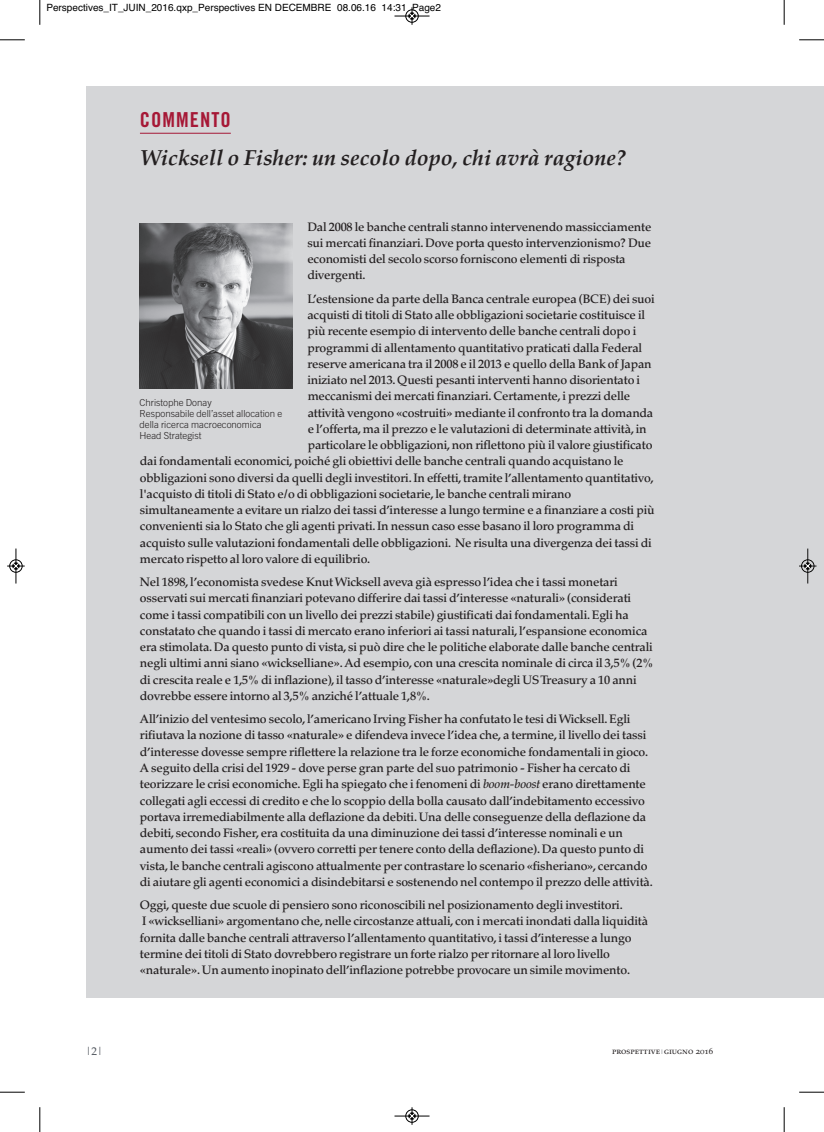
<style>
.page{position:relative;width:824px;height:1132px;background:#fff}
.page>*{position:absolute;margin:0;border:0;box-sizing:border-box;transform-origin:0 0}
.t1{font:italic 700 21.5px "Palatino Linotype";color:#231f20}
.t2{font:20.62px "Trade Gothic Bold Cond Twenty";letter-spacing:.05em;color:#a61836}
.t3{font:500 12.25px/16.2px "Palatino";letter-spacing:-.015em;color:#231f20}
.t4{font:11.25px "Palatino Linotype";color:#4c5159}
.t5{font:10px "Helvetica";color:#000}
.t6{font:300 9.75px/11.2px "Trade Gothic";color:#231f20}
.t7{font:8.75px "Palatino SC";color:#231f20}
.s1{font-style:italic}
.s2{font-family:"Palatino";font-size:6.25px;color:#4c5159}
</style>
<div class="page">
<div style="left:86px;top:86px;width:738px;height:912px;background:#d5d6d8"></div>
<hr style="left:140px;top:133px;width:91px;height:1px;background:#a61836">
<img style="left:139px;top:223px;width:153px;height:165px">
<svg style="left:39px;top:0;width:2px;height:25px"></svg>
<svg style="left:0;top:39px;width:25px;height:2px"></svg>
<svg style="left:783px;top:0;width:2px;height:25px"></svg>
<svg style="left:799px;top:39px;width:25px;height:2px"></svg>
<svg style="left:39px;top:1107px;width:2px;height:25px"></svg>
<svg style="left:0;top:1092px;width:25px;height:1px"></svg>
<svg style="left:783px;top:1107px;width:2px;height:25px"></svg>
<svg style="left:799px;top:1092px;width:25px;height:1px"></svg>
<div style="left:405px;top:9px;width:14px;height:14px;border:1px solid #fff;border-radius:50%"></div>
<hr style="left:394px;top:16px;width:35px;height:1px;background:#000">
<div style="left:405px;top:10px;width:13px;height:12px;border:1px solid #000;border-radius:50%"></div>
<svg style="left:409px;top:7px;width:6px;height:18px"></svg>
<div style="left:405px;top:1109px;width:14px;height:14px;border:1px solid #fff;border-radius:50%"></div>
<hr style="left:394px;top:1116px;width:35px;height:1px;background:#000">
<div style="left:405px;top:1110px;width:13px;height:12px;border:1px solid #000;border-radius:50%"></div>
<svg style="left:409px;top:1107px;width:6px;height:18px"></svg>
<div style="left:9px;top:559px;width:14px;height:14px;border:1px solid #fff;border-radius:50%"></div>
<hr style="left:16px;top:549px;width:1px;height:35px;background:#000">
<div style="left:10px;top:560px;width:12px;height:12px;border:1px solid #000;border-radius:50%"></div>
<svg style="left:7px;top:563px;width:18px;height:6px"></svg>
<div style="left:801px;top:559px;width:13px;height:14px;border:1px solid #fff;border-radius:50%"></div>
<hr style="left:807px;top:549px;width:1px;height:35px;background:#000">
<div style="left:801px;top:560px;width:13px;height:12px;border:1px solid #000;border-radius:50%"></div>
<svg style="left:799px;top:563px;width:17px;height:6px"></svg>
<p class="t5" style="left:46px;top:2px;width:396px">Perspectives_IT_JUIN_2016.qxp_Perspectives EN DECEMBRE 08.06.16 14:31 Page2</p>
<h2 class="t2" style="left:140px;top:112px;width:92px">COMMENTO</h2>
<h1 class="t1" style="left:140px;top:145px;width:487px">Wicksell o Fisher: un secolo dopo, chi avrà ragione?</h1>
<p class="t3" style="left:307px;top:220px;width:345px">Dal 2008 le banche centrali stanno intervenendo massicciamente sui mercati finanziari.Dove porta questo intervenzionismo? Due economisti del secolo scorso forniscono elementi di risposta divergenti.</p>
<p class="t3" style="left:307px;top:292px;width:349px">L’estensione da parte della Banca centrale europea (BCE) dei suoi</p>
<p class="t3" style="left:307px;top:308px;width:339px">acquisti di titoli di Stato alle obbligazioni societarie costituisce il</p>
<p class="t3" style="left:307px;top:324px;width:330px">più recente esempio di intervento delle banche centrali dopo i</p>
<p class="t3" style="left:307px;top:341px;width:336px">programmi di allentamento quantitativo praticati dalla Federal</p>
<p class="t3" style="left:307px;top:357px;width:346px">reserve americana tra il 2008 e il 2013 e quello della Bank of Japan</p>
<p class="t3" style="left:307px;top:373px;width:334px">iniziato nel 2013.Questi pesanti interventi hanno disorientato i</p>
<p class="t3" style="left:308px;top:389px;width:324px">meccanismi dei mercati finanziari.Certamente,i prezzi delle</p>
<p class="t3" style="left:308px;top:406px;width:347px">attività vengono «costruiti» mediante il confronto tra la domanda</p>
<p class="t3" style="left:308px;top:422px;width:340px">e l’offerta,ma il prezzo e le valutazioni di determinate attività,in</p>
<p class="t3" style="left:308px;top:438px;width:346px">particolare le obbligazioni,non riflettono più il valore giustificato</p>
<p class="t3" style="left:140px;top:454px;width:485px">dai fondamentali economici,poiché gli obiettivi delle banche centrali quando acquistano le</p>
<p class="t3" style="left:140px;top:471px;width:515px">obbligazioni sono diversi da quelli degli investitori.In effetti,tramite l’allentamento quantitativo,</p>
<p class="t3" style="left:140px;top:487px;width:433px">l'acquisto di titoli di Stato e/o di obbligazioni societarie,le banche centrali mirano</p>
<p class="t3" style="left:140px;top:503px;width:516px">simultaneamente a evitare un rialzo dei tassi d’interesse a lungo termine e a finanziare a costi più</p>
<p class="t3" style="left:140px;top:519px;width:495px">convenienti sia lo Stato che gli agenti privati.In nessun caso esse basano il loro programma di</p>
<p class="t3" style="left:140px;top:536px;width:513px">acquisto sulle valutazioni fondamentali delle obbligazioni. Ne risulta una divergenza dei tassi di</p>
<p class="t3" style="left:140px;top:552px;width:232px">mercato rispetto al loro valore di equilibrio.</p>
<p class="t3" style="left:140px;top:575px;width:515px">Nel 1898,l’economista svedese KnutWicksell aveva già espresso l’idea che i tassi monetari osservati sui mercati finanziari potevano differire dai tassi d’interesse «naturali» (considerati come i tassi compatibili con un livello dei prezzi stabile) giustificati dai fondamentali.Egli ha constatato che quando i tassi di mercato erano inferiori ai tassi naturali,l’espansione economica era stimolata.Da questo punto di vista, si può dire che le politiche elaborate dalle banche centrali negli ultimi anni siano «wickselliane».Ad esempio, con una crescita nominale di circa il 3,5% (2% di crescita reale e 1,5% di inflazione),il tasso d’interesse «naturale»degli USTreasury a 10 anni dovrebbe essere intorno al 3,5% anziché l’attuale 1,8%.</p>
<p class="t3" style="left:140px;top:712px;width:514px">All’inizio del ventesimo secolo,l’americano Irving Fisher ha confutato le tesi diWicksell.Egli rifiutava la nozione di tasso «naturale» e difendeva invece l’idea che, a termine,il livello dei tassi d’interesse dovesse sempre riflettere la relazione tra le forze economiche fondamentali in gioco.<br>A seguito della crisi del 1929 - dove perse gran parte del suo patrimonio - Fisher ha cercato di teorizzare le crisi economiche.Egli ha spiegato che i fenomeni di <span class="s1">boom-boost</span> erano direttamente collegati agli eccessi di credito e che lo scoppio della bolla causato dall’indebitamento eccessivo portava irremediabilmente alla deflazione da debiti.Una delle conseguenze della deflazione da debiti, secondo Fisher, era costituita da una diminuzione dei tassi d’interesse nominali e un aumento dei tassi «reali» (ovvero corretti per tenere conto della deflazione).Da questo punto di vista,le banche centrali agiscono attualmente per contrastare lo scenario «fisheriano», cercando di aiutare gli agenti economici a disindebitarsi e sostenendo nel contempo il prezzo delle attività.</p>
<p class="t3" style="left:140px;top:898px;width:510px">Oggi,queste due scuole di pensiero sono riconoscibili nel posizionamento degli investitori.<br>I «wickselliani» argomentano che,nelle circostanze attuali, con i mercati inondati dalla liquidità fornita dalle banche centrali attraverso l’allentamento quantitativo,i tassi d’interesse a lungo termine dei titoli di Stato dovrebbero registrare un forte rialzo per ritornare al loro livello «naturale».Un aumento inopinato dell’inflazione potrebbe provocare un simile movimento.</p>
<p class="t6" style="left:139px;top:397px;width:144px">Christophe Donay<br>Responsabile dell’asset allocation e della ricerca macroeconomica<br>Head Strategist</p>
<p class="t4" style="left:86px;top:1045px;width:18px">|2|</p>
<p class="t7" style="left:612px;top:1047px;width:103px">prospettive<span class="s2">|</span>giugno 2016</p>
</div>
